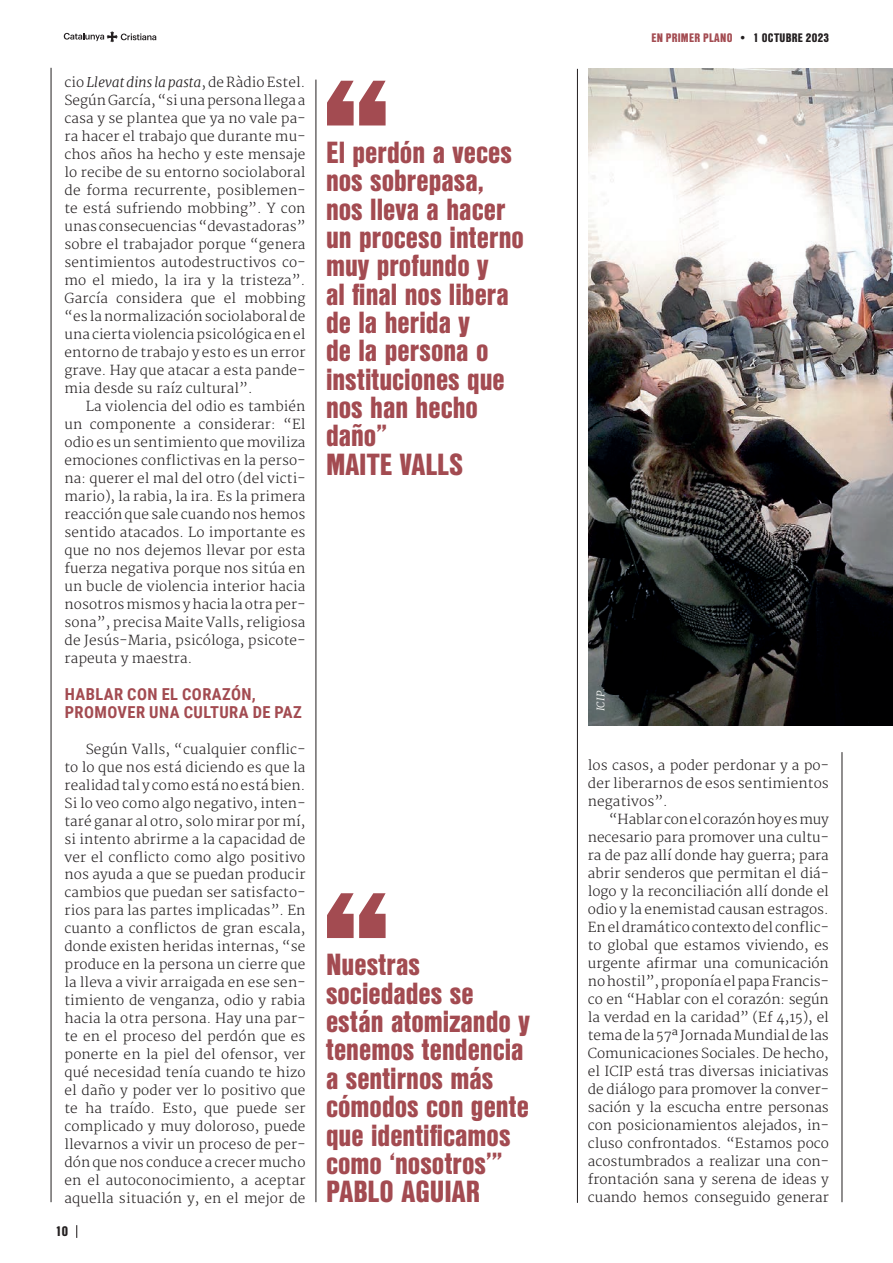
<style>
.page{position:relative;width:893px;height:1263px;background:#fff}
.page>*{position:absolute;margin:0;border:0;box-sizing:border-box;transform-origin:0 0}
.t1{font:900 29.7px/28.3px "Nimbus San Con LOT";color:#a34b51}
.INTRO_PARRAFOSPRIMERPLANO{font:700 16.5px/18px "Roboto Condensed";letter-spacing:.025em;color:#a34b51}
.TEXTO_PPAL_ESP{font:300 13.5px/18px "Merriweather";letter-spacing:.01em;color:#231f20;text-align:justify}
.t2{font:900 13.5px "Nimbus San Con LOT";color:#231f20}
.t3{font:900 12px "Nimbus San Con LOT";letter-spacing:.02em;color:#a34b51}
.CODINACHPETIT{font:italic 300 10.5px "Merriweather";color:#fff}
.s1{font-style:italic}
.s2{color:#231f20}
</style>
<div class="page">
<img style="left:588px;top:68px;width:305px;height:657px">
<svg style="left:327px;top:81px;width:59px;height:44px"></svg>
<hr style="left:316px;top:80px;width:1px;height:1122px;background:#231f20">
<hr style="left:577px;top:69px;width:1px;height:1134px;background:#231f20">
<hr style="left:51px;top:68px;width:1px;height:1134px;background:#231f20">
<hr style="left:842px;top:752px;width:1px;height:450px;background:#231f20">
<svg style="left:327px;top:893px;width:59px;height:45px"></svg>
<svg style="left:76px;top:1225px;width:1px;height:13px"></svg>
<svg style="left:64px;top:31px;width:92px;height:11px"></svg>
<p class="TEXTO_PPAL_ESP" style="left:64px;top:74px;width:243px">cio <span class="s1">Llevat dins la pasta</span>, de Ràdio Estel.<br>Según García, “si una persona llega a casa y se plantea que ya no vale pa&shy;ra hacer el trabajo que durante mu&shy;chos años ha hecho y este mensaje lo recibe de su entorno sociolaboral de forma recurrente, posiblemen&shy;te está sufriendo mobbing”. Y con unas consecuencias “devastadoras” sobre el trabajador porque “genera sentimientos autodestructivos co&shy;mo el miedo, la ira y la tristeza”.<br>García considera que el mobbing “es la normalización sociolaboral de una cierta violencia psicológica en el entorno de trabajo y esto es un error grave. Hay que atacar a esta pande&shy;mia desde su raíz cultural”.</p>
<p class="TEXTO_PPAL_ESP" style="left:65px;top:398px;width:242px;text-indent:21px">La violencia del odio es también un componente a considerar: “El odio es un sentimiento que moviliza emociones conflictivas en la perso&shy;na: querer el mal del otro (del victi&shy;mario), la rabia, la ira. Es la primera reacción que sale cuando nos hemos sentido atacados. Lo importante es que no nos dejemos llevar por esta fuerza negativa porque nos sitúa en un bucle de violencia interior hacia nosotros mismos y hacia la otra per&shy;sona”, precisa Maite Valls, religiosa de Jesús-Maria, psicóloga, psicote&shy;rapeuta y maestra.</p>
<p class="INTRO_PARRAFOSPRIMERPLANO" style="left:65px;top:684px;width:239px">HABLAR CON EL CORAZÓN,<br>PROMOVER UNA CULTURA DE PAZ</p>
<p class="TEXTO_PPAL_ESP" style="left:64px;top:740px;width:242px;text-indent:21px">Según Valls, “cualquier conflic&shy;to lo que nos está diciendo es que la realidad tal y como está no está bien.<br>Si lo veo como algo negativo, inten&shy;taré ganar al otro, solo mirar por mí, si intento abrirme a la capacidad de ver el conflicto como algo positivo nos ayuda a que se puedan producir cambios que puedan ser satisfacto&shy;rios para las partes implicadas”. En cuanto a conflictos de gran escala, donde existen heridas internas, “se produce en la persona un cierre que la lleva a vivir arraigada en ese sen&shy;timiento de venganza, odio y rabia hacia la otra persona. Hay una par&shy;te en el proceso del perdón que es ponerte en la piel del ofensor, ver qué necesidad tenía cuando te hizo el daño y poder ver lo positivo que te ha traído. Esto, que puede ser complicado y muy doloroso, puede llevarnos a vivir un proceso de per&shy;dón que nos conduce a crecer mucho en el autoconocimiento, a aceptar aquella situación y, en el mejor de</p>
<p class="t2" style="left:55px;top:1221px;width:14px">10</p>
<p class="t1" style="left:326px;top:137px;width:199px">El perdón a veces nos sobrepasa, nos lleva a hacer un proceso interno muy profundo y<br>al final nos libera de la herida y<br>de la persona o instituciones que nos han hecho daño”</p>
<p class="t1" style="left:326px;top:449px;width:139px">MAITE VALLS</p>
<p class="t1" style="left:326px;top:949px;width:205px">Nuestras sociedades se están atomizando y tenemos tendencia a sentirnos más cómodos con gente que identificamos como ‘nosotros’”</p>
<p class="t1" style="left:326px;top:1176px;width:155px">PABLO AGUIAR</p>
<p class="t3" style="left:651px;top:28px;width:179px">EN PRIMER PLANO <span class="s2">• 1 OCTUBRE 2023</span></p>
<p class="CODINACHPETIT" style="left:594px;top:711px;width:25px;rotate:-90deg">ICIP.</p>
<p class="TEXTO_PPAL_ESP" style="left:588px;top:757px;width:242px">los casos, a poder perdonar y a po&shy;der liberarnos de esos sentimientos negativos”.</p>
<p class="TEXTO_PPAL_ESP" style="left:588px;top:811px;width:242px;text-indent:21px">“Hablar con el corazón hoy es muy necesario para promover una cultu&shy;ra de paz allí donde hay guerra; para abrir senderos que permitan el diá&shy;logo y la reconciliación allí donde el odio y la enemistad causan estragos.<br>En el dramático contexto del conflic&shy;to global que estamos viviendo, es urgente afirmar una comunicación no hostil”, proponía el papa Francis&shy;co en “Hablar con el corazón: según la verdad en la caridad” (Ef 4,15), el tema de la 57ª Jornada Mundial de las Comunicaciones Sociales. De hecho, el ICIP está tras diversas iniciativas de diálogo para promover la conver&shy;sación y la escucha entre personas con posicionamientos alejados, in&shy;cluso confrontados. “Estamos poco acostumbrados a realizar una con&shy;frontación sana y serena de ideas y cuando hemos conseguido generar</p>
</div>
